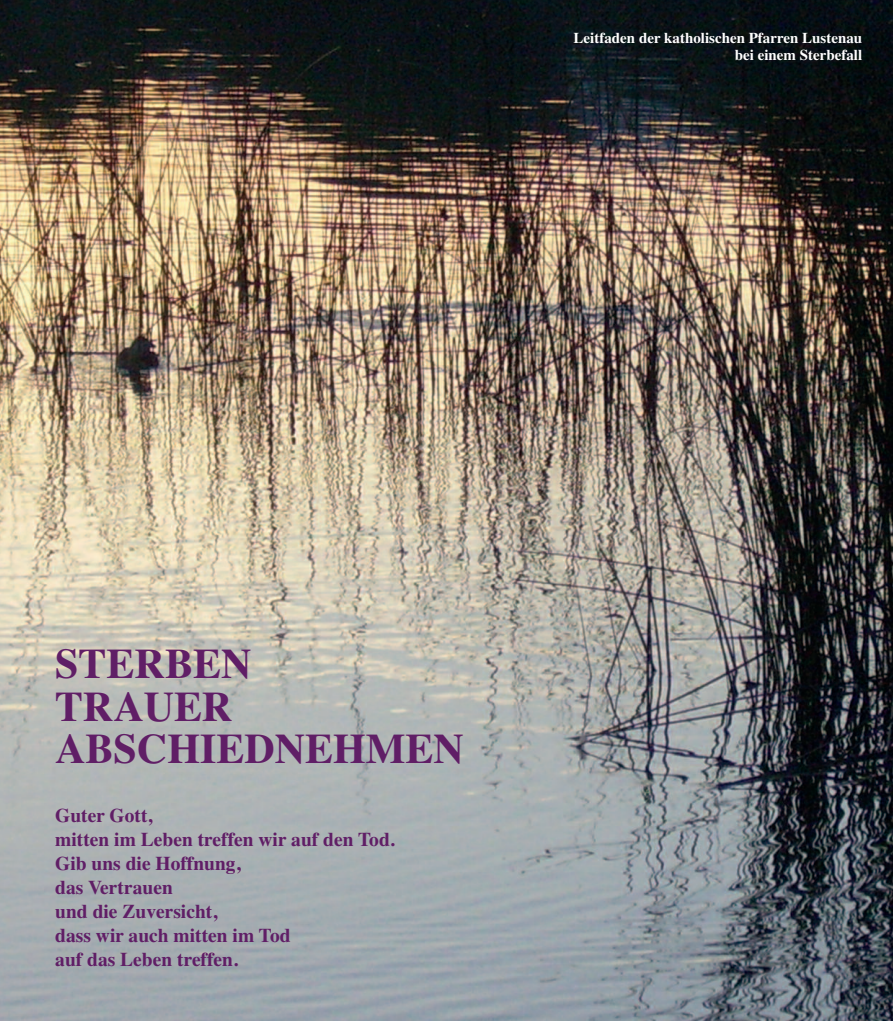
<style>
.page{position:relative;width:893px;height:1021px;background:#fff}
.page>*{position:absolute;margin:0;border:0;box-sizing:border-box;transform-origin:0 0}
.t1{font:700 42px/42px "Times";color:#601e66}
.t2{font:700 19.5px/24px "Times";color:#601e66}
.t3{font:700 15px/17.1px "Times";color:#fff;text-align:right}
</style>
<div class="page">
<img style="left:0;top:0;width:893px;height:1020px">
<p class="t3" style="left:574px;top:29px;width:290px">Leitfaden der katholischen Pfarren Lustenau bei einem Sterbefall</p>
<h1 class="t1" style="left:55px;top:643px;width:410px">STERBEN<br>TRAUER<br>ABSCHIEDNEHMEN</h1>
<p class="t2" style="left:55px;top:803px;width:341px">Guter Gott,<br>mitten im Leben treffen wir auf den Tod.<br>Gib uns die Hoffnung,<br>das Vertrauen<br>und die Zuversicht,<br>dass wir auch mitten im Tod<br>auf das Leben treffen.</p>
</div>
